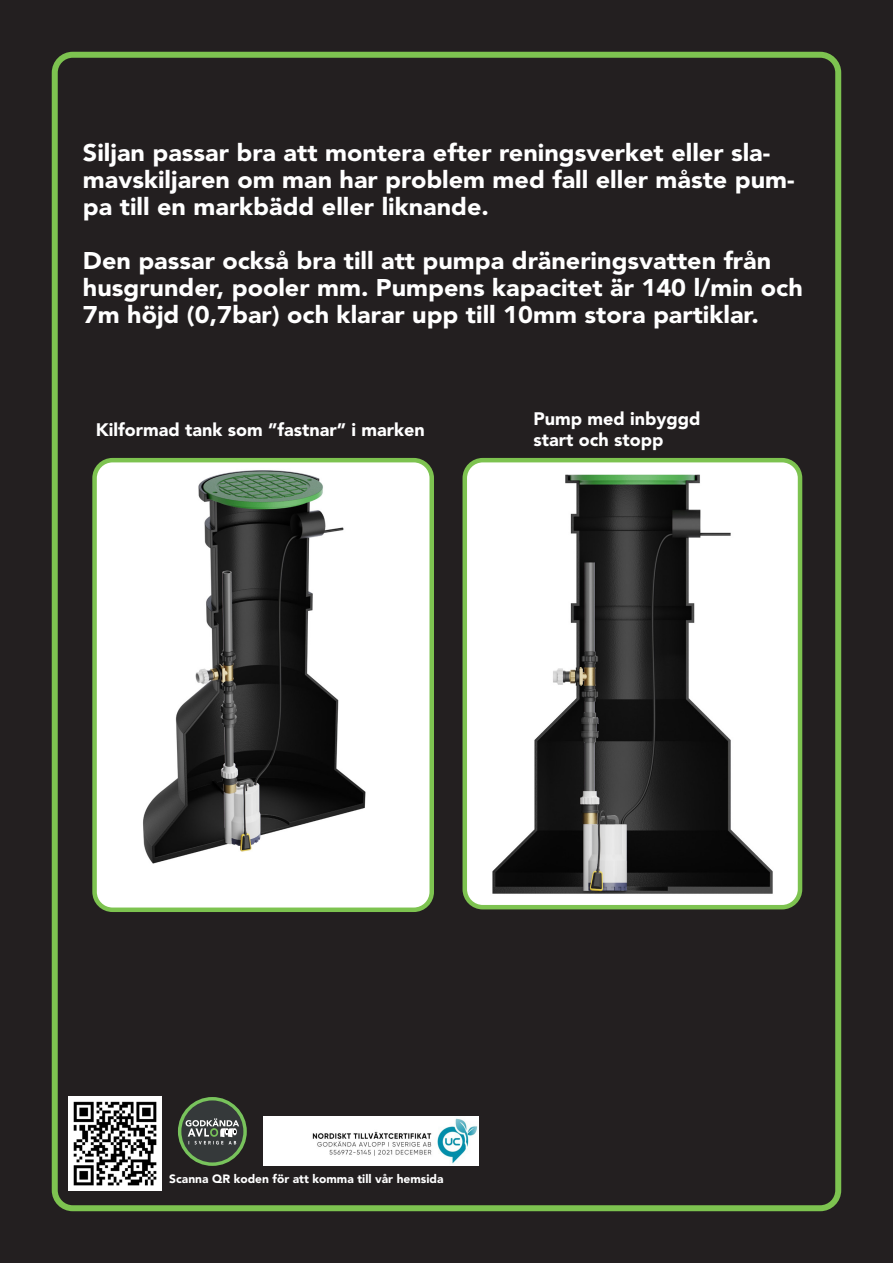
<style>
.page{position:relative;width:893px;height:1263px;background:#fff}
.page>*{position:absolute;margin:0;border:0;box-sizing:border-box;transform-origin:0 0}
.t1{font:900 24px/27px "Avenir LT Std";color:#fff;scale:1.05 1}
.t2{font:900 18px/21.6px "Avenir LT Std";color:#fff}
.t3{font:900 12px "Avenir LT Std";color:#fff}
</style>
<div class="page">
<div style="left:1px;top:1px;width:891px;height:1261px;background:#231f20"></div>
<div style="left:52px;top:52px;width:789px;height:1159px;border:6px solid #7dc350;border-radius:18px"></div>
<img style="left:68px;top:1097px;width:94px;height:93px">
<svg style="left:178px;top:1097px;width:69px;height:69px"></svg>
<div style="left:181px;top:1100px;width:62px;height:62px;background:#35393a;border-radius:50%"></div>
<svg style="left:186px;top:1118px;width:53px;height:26px"></svg>
<img style="left:263px;top:1117px;width:216px;height:49px">
<img style="left:467px;top:463px;width:330px;height:441px">
<div style="left:462px;top:458px;width:340px;height:451px;border:4px solid #7dc350;border-radius:18px"></div>
<img style="left:97px;top:463px;width:332px;height:444px">
<div style="left:92px;top:458px;width:342px;height:454px;border:4px solid #7dc350;border-radius:18px"></div>
<p class="t1" style="left:83px;top:139px;width:679px">Siljan passar bra att montera efter reningsverket eller sla&shy;mavskiljaren om man har problem med fall eller måste pum&shy;pa till en markbädd eller liknande.</p>
<p class="t1" style="left:83px;top:247px;width:687px">Den passar också bra till att pumpa dräneringsvatten från husgrunder, pooler mm. Pumpens kapacitet är 140 l/min och<br>7m höjd (0,7bar) och klarar upp till 10mm stora partiklar.</p>
<p class="t2" style="left:96px;top:419px;width:330px">Kilformad tank som ”fastnar” i marken</p>
<p class="t2" style="left:534px;top:408px;width:169px">Pump med inbyggd start och stopp</p>
<p class="t3" style="left:169px;top:1172px;width:276px">Scanna QR koden för att komma till vår hemsida</p>
</div>
